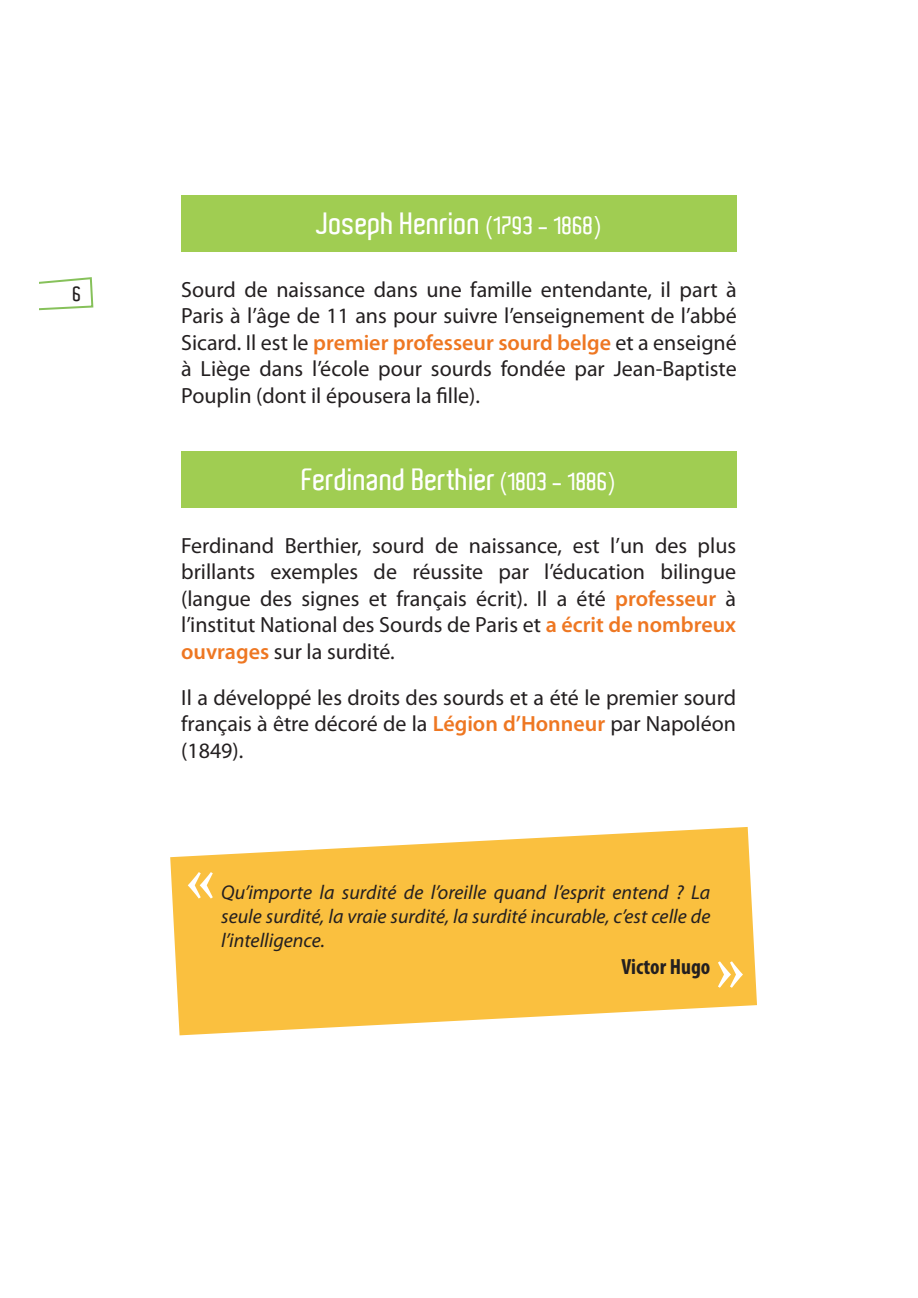
<style>
.page{position:relative;width:918px;height:1298px;background:#fff}
.page>*{position:absolute;margin:0;border:0;box-sizing:border-box;transform-origin:0 0}
.t1{font:600 70px "Minion Pro";color:#fff}
.t2{font:600 30px "Aldo";color:#fff}
.t3{font:22px/26.4px "Myriad Pro";color:#231f20;text-align:justify}
.t4{font:700 condensed 22px "Myriad Pro";color:#231f20}
.t5{font:italic 20px/24px "Myriad Pro";color:#231f20;text-align:justify}
.t6{font:600 20px "Aldo";color:#231f20}
.s1{font-size:24px}
.s2{font-weight:600;color:#e72}
</style>
<div class="page">
<svg style="left:39px;top:277px;width:55px;height:34px"></svg>
<div style="left:181px;top:452px;width:556px;height:56px;background:#a0cd52"></div>
<svg style="left:170px;top:827px;width:587px;height:208px;background:#fac95c"></svg>
<div style="left:181px;top:195px;width:556px;height:57px;background:#a0cd52"></div>
<p class="t6" style="left:73px;top:283px;width:10px">6</p>
<h2 class="t2" style="left:316px;top:208px;width:287px">Joseph Henrion <span class="s1">(1793 - 1868)</span></h2>
<p class="t3" style="left:181px;top:278px;width:557px">Sourd de naissance dans une famille entendante, il part à Paris à l’âge de 11 ans pour suivre l’enseignement de l’abbé Sicard. Il est le <span class="s2">premier professeur sourd belge</span> et a enseigné à Liège dans l’école pour sourds fondée par Jean-Baptiste Pouplin (dont il épousera la fille).</p>
<h2 class="t2" style="left:302px;top:464px;width:315px">Ferdinand Berthier <span class="s1">(1803 - 1886)</span></h2>
<p class="t3" style="left:181px;top:534px;width:557px">Ferdinand Berthier, sourd de naissance, est l’un des plus brillants exemples de réussite par l’éducation bilingue (langue des signes et français écrit). Il a été <span class="s2">professeur</span> à l’institut National des Sourds de Paris et <span class="s2">a écrit de nombreux ouvrages</span> sur la surdité.</p>
<p class="t3" style="left:181px;top:686px;width:556px">Il a développé les droits des sourds et a été le premier sourd français à être décoré de la <span class="s2">Légion d’Honneur</span> par Napoléon (1849).</p>
<h1 class="t1" style="left:184px;top:836px;width:33px">«</h1>
<p class="t5" style="left:221px;top:882px;width:491px">Qu’importe la surdité de l’oreille quand l’esprit entend ? La seule surdité, la vraie surdité, la surdité incurable, c’est celle de l’intelligence.</p>
<p class="t4" style="left:621px;top:953px;width:90px">Victor Hugo</p>
<h1 class="t1" style="left:746px;top:1024px;width:33px;rotate:-180deg">«</h1>
</div>
